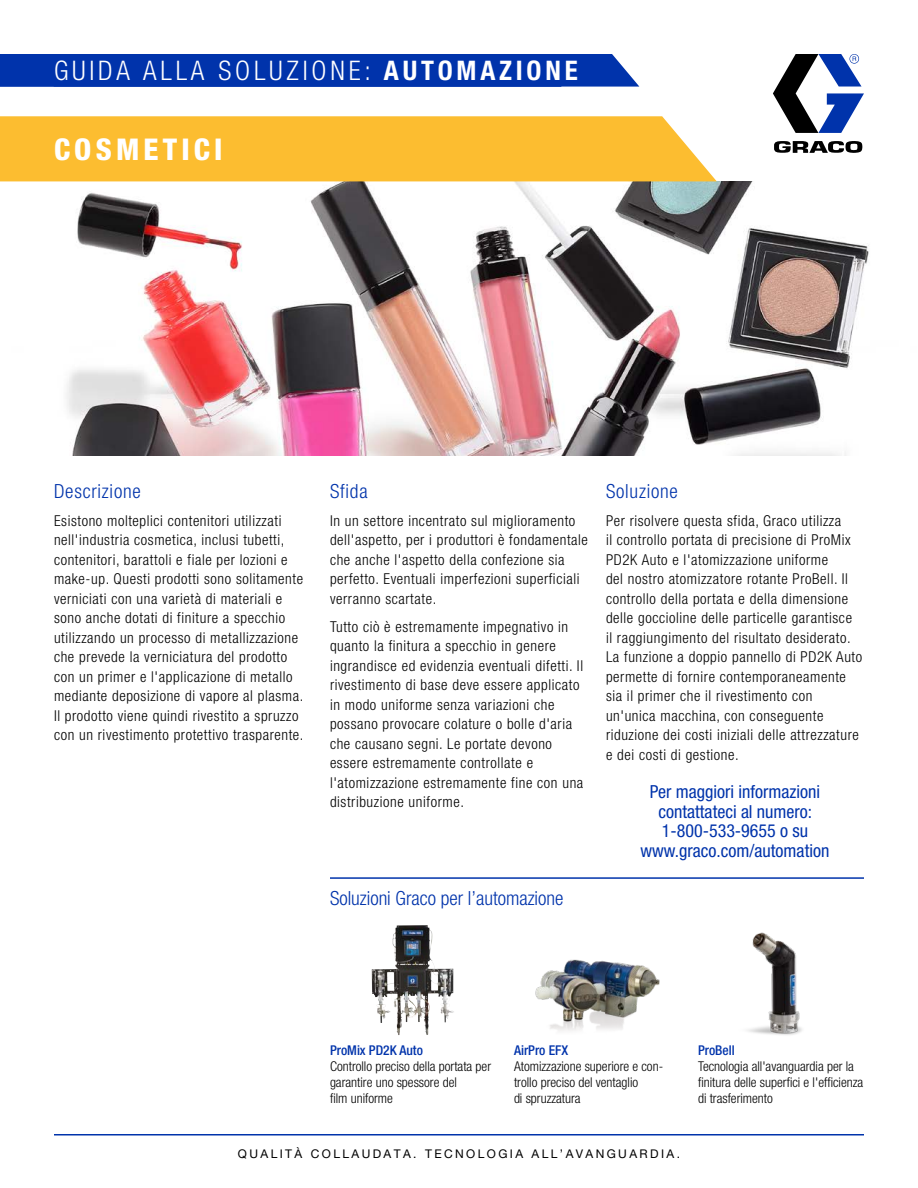
<style>
.page{position:relative;width:918px;height:1188px;background:#fff}
.page>*{position:absolute;margin:0;border:0;box-sizing:border-box;transform-origin:0 0}
.t1{font:800 condensed 30px "Helvetica Neue LT Std";letter-spacing:.14em;color:#fff}
.t2{font:300 condensed 27px "Helvetica Neue LT Std";letter-spacing:.14em;color:#fff}
.t3{font:300 condensed 19.5px "Helvetica Neue LT Std";color:#0033ab}
.t4{font:300 condensed 19.5px "Helvetica Neue LT Std";letter-spacing:.04em;color:#0033ab}
.t5{font:condensed 18px/19.5px "Helvetica Neue LT Std";color:#0033ab;text-align:center}
.t6{font:300 condensed 15px/19.5px "Helvetica Neue LT Std";letter-spacing:.04em;color:#000}
.t7{font:300 condensed 13.5px/16.2px "Helvetica Neue LT Std";color:#000}
.t8{font:500 condensed 13.5px "Helvetica Neue LT Std";color:#0033ab}
.t9{font:12px "Helvetica Neue LT Std";letter-spacing:.2em;color:#000}
.s1{font-weight:700}
</style>
<div class="page">
<hr style="left:54px;top:1134px;width:810px;height:2px;background:#0033ab">
<img style="left:0;top:181px;width:869px;height:275px">
<div style="left:0;top:116px;width:717px;height:65px;background:#fcbd30"></div>
<svg style="left:773px;top:54px;width:91px;height:79px"></svg>
<svg style="left:774px;top:141px;width:89px;height:12px"></svg>
<img style="left:535px;top:959px;width:125px;height:72px">
<hr style="left:330px;top:877px;width:534px;height:2px;background:#0033ab">
<img style="left:372px;top:925px;width:53px;height:98px">
<img style="left:747px;top:932px;width:55px;height:103px">
<div style="left:0;top:54px;width:639px;height:33px;background:#0033ab"></div>
<h2 class="t2" style="left:54px;top:55px;width:525px">GUIDA ALLA SOLUZIONE: <span class="s1">AUTOMAZIONE</span></h2>
<h1 class="t1" style="left:54px;top:130px;width:170px">COSMETICI</h1>
<h3 class="t4" style="left:54px;top:480px;width:88px">Descrizione</h3>
<p class="t6" style="left:54px;top:511px;width:251px">Esistono molteplici contenitori utilizzati nell'industria cosmetica, inclusi tubetti, contenitori, barattoli e fiale per lozioni e make-up. Questi prodotti sono solitamente verniciati con una varietà di materiali e sono anche dotati di finiture a specchio utilizzando un processo di metallizzazione che prevede la verniciatura del prodotto con un primer e l'applicazione di metallo mediante deposizione di vapore al plasma.<br>Il prodotto viene quindi rivestito a spruzzo con un rivestimento protettivo trasparente.</p>
<h3 class="t3" style="left:330px;top:480px;width:39px">Sfida</h3>
<p class="t6" style="left:330px;top:511px;width:260px">In un settore incentrato sul miglioramento dell'aspetto, per i produttori è fondamentale che anche l'aspetto della confezione sia perfetto. Eventuali imperfezioni superficiali verranno scartate.</p>
<p class="t6" style="left:330px;top:617px;width:255px">Tutto ciò è estremamente impegnativo in quanto la finitura a specchio in genere ingrandisce ed evidenzia eventuali difetti. Il rivestimento di base deve essere applicato in modo uniforme senza variazioni che possano provocare colature o bolle d'aria che causano segni. Le portate devono essere estremamente controllate e l'atomizzazione estremamente fine con una distribuzione uniforme.</p>
<h3 class="t3" style="left:330px;top:887px;width:235px">Soluzioni Graco per l’automazione</h3>
<h3 class="t4" style="left:606px;top:480px;width:73px">Soluzione</h3>
<p class="t6" style="left:606px;top:511px;width:258px">Per risolvere questa sfida, Graco utilizza<br>il controllo portata di precisione di ProMix PD2K Auto e l'atomizzazione uniforme<br>del nostro atomizzatore rotante ProBell. Il controllo della portata e della dimensione delle goccioline delle particelle garantisce<br>il raggiungimento del risultato desiderato.<br>La funzione a doppio pannello di PD2K Auto permette di fornire contemporaneamente sia il primer che il rivestimento con un'unica macchina, con conseguente riduzione dei costi iniziali delle attrezzature e dei costi di gestione.</p>
<p class="t5" style="left:641px;top:782px;width:190px">Per maggiori informazioni contattateci al numero:<br>1-800-533-9655 o su www.graco.com/automation</p>
<p class="t8" style="left:330px;top:1042px;width:94px">ProMix PD2K Auto</p>
<p class="t7" style="left:330px;top:1058px;width:163px">Controllo preciso della portata per garantire uno spessore del<br>film uniforme</p>
<p class="t8" style="left:514px;top:1042px;width:56px">AirPro EFX</p>
<p class="t7" style="left:514px;top:1058px;width:151px">Atomizzazione superiore e con&shy;trollo preciso del ventaglio<br>di spruzzatura</p>
<p class="t8" style="left:698px;top:1042px;width:38px">ProBell</p>
<p class="t7" style="left:698px;top:1058px;width:167px">Tecnologia all'avanguardia per la finitura delle superfici e l'efficienza di trasferimento</p>
<p class="t9" style="left:238px;top:1146px;width:444px">QUALITÀ COLLAUDATA. TECNOLOGIA ALL’AVANGUARDIA.</p>
</div>
